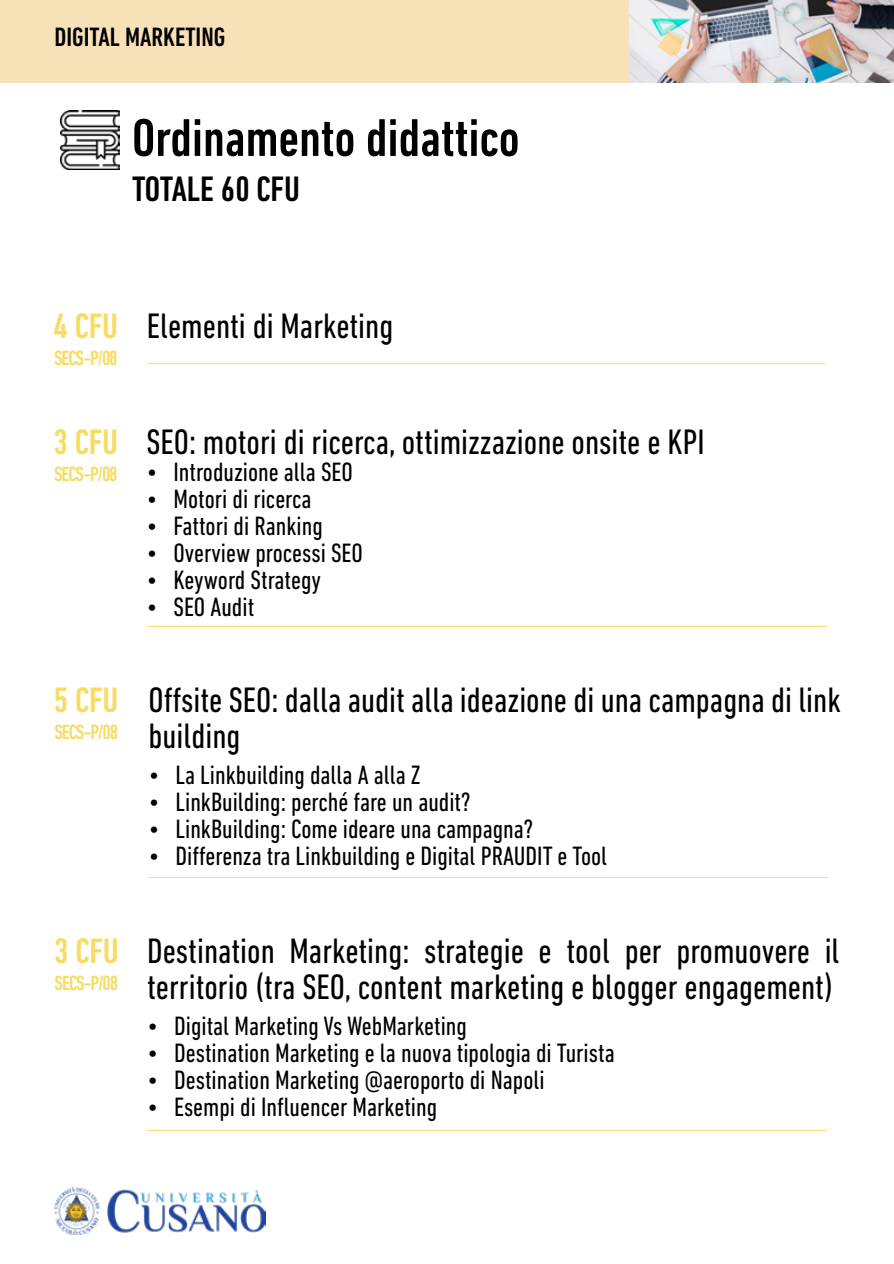
<style>
.page{position:relative;width:894px;height:1264px;background:#fff}
.page>*{position:absolute;margin:0;border:0;box-sizing:border-box;transform-origin:0 0}
.t1{font:500 condensed 54px "DIN Next LT Pro";color:#000}
.t2{font:condensed 36px/36px "DIN Next LT Pro";color:#000}
.t3{font:500 condensed 36px "DIN Next LT Pro";color:#f6dc61}
.t4{font:500 condensed 36px "DIN Next LT Pro";color:#000}
.t5{font:condensed 27px "DIN Next LT Pro";color:#000}
.t6{font:500 condensed 27px "DIN Next LT Pro";color:#000}
.t7{font:500 condensed 21px "DIN Next LT Pro";letter-spacing:-.05em;color:#f6dc61}
.s1{font-weight:500;color:#f6dc61}
</style>
<div class="page">
<img style="left:54px;top:1187px;width:211px;height:47px">
<div style="left:0;top:0;width:893px;height:83px;background:#f7e1b7"></div>
<img style="left:60px;top:111px;width:59px;height:58px">
<img style="left:630px;top:0;width:263px;height:83px">
<hr style="left:147px;top:1129px;width:679px;height:1px;background:#f6dd63">
<hr style="left:148px;top:877px;width:679px;height:1px;background:#f6dd63">
<hr style="left:148px;top:626px;width:678px;height:1px;background:#f6dd63">
<hr style="left:147px;top:363px;width:678px;height:1px;background:#f6dd63">
<p class="t6" style="left:54px;top:22px;width:172px">DIGITAL MARKETING</p>
<h1 class="t1" style="left:132px;top:107px;width:389px">Ordinamento didattico</h1>
<h2 class="t4" style="left:132px;top:168px;width:169px">TOTALE 60 CFU</h2>
<h2 class="t2" style="left:53px;top:307px;width:341px"><span class="s1">4 CFU</span> Elementi di Marketing</h2>
<p class="t7" style="left:54px;top:346px;width:65px">SECS-P/08</p>
<h2 class="t3" style="left:53px;top:421px;width:66px">3 CFU</h2>
<p class="t7" style="left:54px;top:462px;width:65px">SECS-P/08</p>
<h2 class="t2" style="left:146px;top:423px;width:559px">SEO: motori di ricerca, ottimizzazione onsite e KPI</h2>
<p class="t5" style="left:146px;top:456px;width:208px">• Introduzione alla SEO</p>
<p class="t5" style="left:146px;top:483px;width:167px">• Motori di ricerca</p>
<p class="t5" style="left:146px;top:510px;width:178px">• Fattori di Ranking</p>
<p class="t5" style="left:146px;top:537px;width:218px">• Overview processi SEO</p>
<p class="t5" style="left:146px;top:564px;width:176px">• Keyword Strategy</p>
<p class="t5" style="left:146px;top:591px;width:109px">• SEO Audit</p>
<h2 class="t3" style="left:54px;top:679px;width:66px">5 CFU</h2>
<p class="t7" style="left:54px;top:720px;width:65px">SECS-P/08</p>
<h2 class="t2" style="left:148px;top:681px;width:693px">Offsite SEO: dalla audit alla ideazione di una campagna di link building</h2>
<p class="t5" style="left:148px;top:759px;width:273px">• La Linkbuilding dalla A alla Z</p>
<p class="t5" style="left:148px;top:786px;width:324px">• LinkBuilding: perché fare un audit?</p>
<p class="t5" style="left:148px;top:813px;width:386px">• LinkBuilding: Come ideare una campagna?</p>
<p class="t5" style="left:148px;top:840px;width:460px">• Differenza tra Linkbuilding e Digital PRAUDIT e Tool</p>
<h2 class="t3" style="left:54px;top:930px;width:66px">3 CFU</h2>
<p class="t7" style="left:55px;top:970px;width:65px">SECS-P/08</p>
<h2 class="t2" style="left:147px;top:932px;width:693px">Destination Marketing: strategie e tool per promuovere il territorio (tra SEO, content marketing e blogger engagement)</h2>
<p class="t5" style="left:147px;top:1010px;width:321px">• Digital Marketing Vs WebMarketing</p>
<p class="t5" style="left:147px;top:1037px;width:469px">• Destination Marketing e la nuova tipologia di Turista</p>
<p class="t5" style="left:147px;top:1064px;width:399px">• Destination Marketing @aeroporto di Napoli</p>
<p class="t5" style="left:147px;top:1091px;width:291px">• Esempi di Influencer Marketing</p>
</div>
